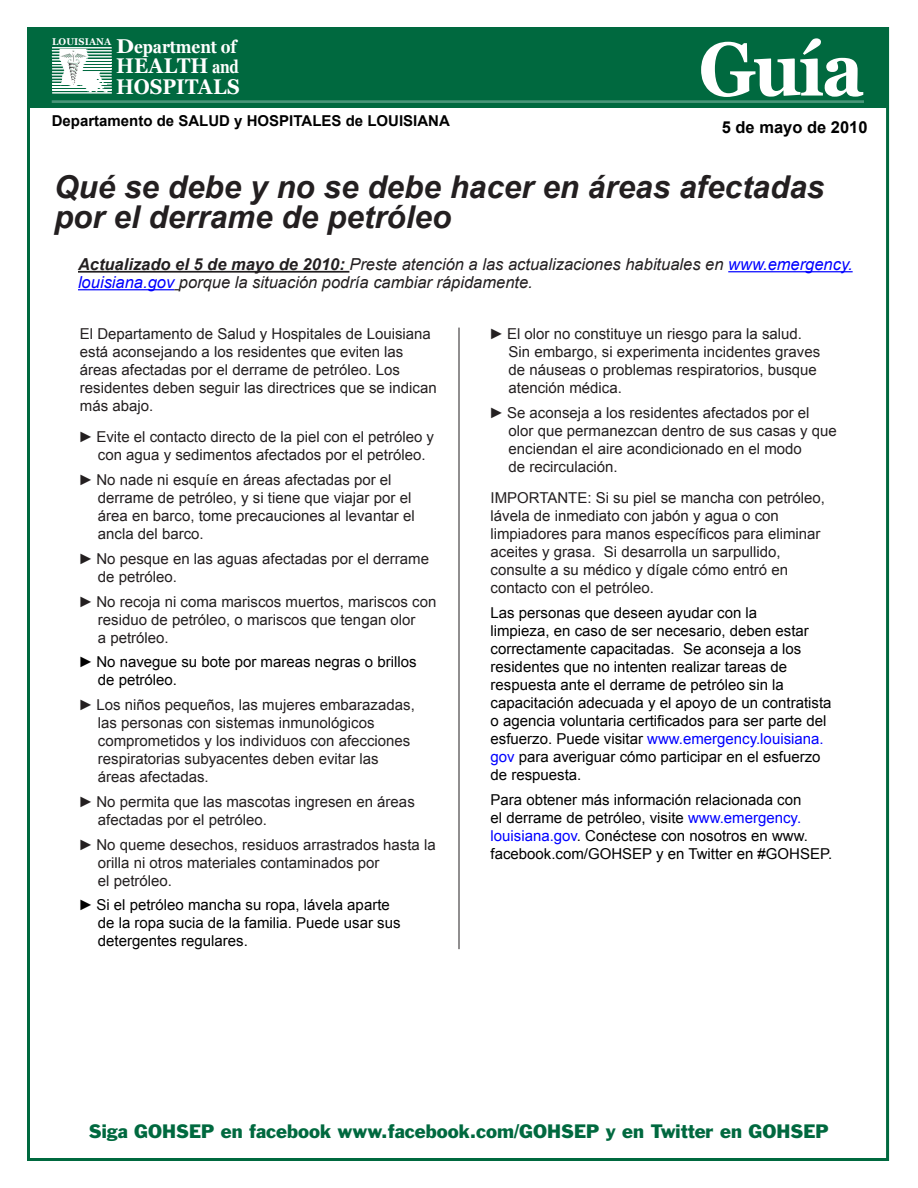
<style>
.page{position:relative;width:918px;height:1188px;background:#fff}
.page>*{position:absolute;margin:0;border:0;box-sizing:border-box;transform-origin:0 0}
.t1{font:700 75.6px "Georgia";color:#fff;scale:.93 1}
.Pa0{font:italic 700 31.5px/30px "Arial";color:#231f20}
.t2{font:700 21.3px/20.4px "Georgia";color:#fff;scale:.92 1}
.t3{font:18px "Franklin Gothic";color:#00693f}
.t4{font:700 18px "Georgia";letter-spacing:-.005em;color:#fff;scale:.86 1}
.Pa3{font:italic 16.5px/18px "Arial";color:#231f20}
.Default{font:700 16.5px "Arial";color:#000}
.Pa4{font:15px/18px "Arial";color:#231f20}
.Default-2{font:15px/18px "Arial";color:#000}
.Pa3-2{font:15px/18px "Arial";color:#231f20}
.Default-3{font:700 15px "Arial";color:#000}
.s1{font-size:19.95px}
.s2{font-size:18.15px}
.s3{font-weight:700}
.s4{color:#00f}
</style>
<div class="page">
<div style="left:28px;top:28px;width:860px;height:80px;background:#00693f"></div>
<hr style="left:52px;top:100px;width:812px;height:3px;background:#499679">
<hr style="left:52px;top:92px;width:60px;height:2px;background:#fff">
<hr style="left:52px;top:47px;width:60px;height:1px;background:#fff">
<svg style="left:52px;top:49px;width:60px;height:44px"></svg>
<hr style="left:78px;top:271px;width:271px;height:2px;background:#231f20">
<hr style="left:728px;top:271px;width:125px;height:1px;background:#00f">
<hr style="left:78px;top:289px;width:96px;height:1px;background:#00f">
<hr style="left:459px;top:328px;width:1px;height:621px;background:#231f20">
<p class="t4" style="left:52px;top:36px;width:216px"><sup>LOUISIANA</sup> <span class="s1">D</span>epartment of</p>
<p class="t2" style="left:116px;top:56px;width:136px">HEALTH <span class="s2">and<br></span>HOSPITALS</p>
<p class="Default-3" style="left:52px;top:111px;width:400px">Departamento de SALUD y HOSPITALES de LOUISIANA</p>
<p class="t1" style="left:699px;top:27px;width:179px">Guía</p>
<p class="Default" style="left:722px;top:117px;width:147px">5 de mayo de 2010</p>
<p class="Pa0" style="left:54px;top:174px;width:772px">Qué se debe y no se debe hacer en áreas afectadas por el derrame de petróleo</p>
<p class="Pa3" style="left:78px;top:255px;width:776px"><span class="s3">Actualizado el 5 de mayo de 2010:</span> Preste atención a las actualizaciones habituales en <span class="s4">www.emergency. louisiana.gov</span> porque la situación podría cambiar rápidamente.</p>
<p class="Pa3-2" style="left:80px;top:325px;width:358px">El Departamento de Salud y Hospitales de Louisiana está aconsejando a los residentes que eviten las áreas afectadas por el derrame de petróleo. Los residentes deben seguir las directrices que se indican más abajo.</p>
<p class="Pa4" style="left:98px;top:428px;width:338px;text-indent:-20px">► Evite el contacto directo de la piel con el petróleo y con agua y sedimentos afectados por el petróleo.</p>
<p class="Pa4" style="left:98px;top:471px;width:318px;text-indent:-20px">► No nade ni esquíe en áreas afectadas por el derrame de petróleo, y si tiene que viajar por el área en barco, tome precauciones al levantar el ancla del barco.</p>
<p class="Pa4" style="left:98px;top:550px;width:333px;text-indent:-20px">► No pesque en las aguas afectadas por el derrame de petróleo.</p>
<p class="Pa4" style="left:98px;top:592px;width:340px;text-indent:-20px">► No recoja ni coma mariscos muertos, mariscos con residuo de petróleo, o mariscos que tengan olor<br>a petróleo.</p>
<p class="Default-2" style="left:98px;top:653px;width:320px;text-indent:-20px">► No navegue su bote por mareas negras o brillos de petróleo.</p>
<p class="Pa4" style="left:98px;top:696px;width:318px;text-indent:-20px">► Los niños pequeños, las mujeres embarazadas, las personas con sistemas inmunológicos comprometidos y los individuos con afecciones respiratorias subyacentes deben evitar las áreas afectadas.</p>
<p class="Pa4" style="left:98px;top:793px;width:318px;text-indent:-20px">► No permita que las mascotas ingresen en áreas afectadas por el petróleo.</p>
<p class="Pa4" style="left:98px;top:835px;width:339px;text-indent:-20px">► No queme desechos, residuos arrastrados hasta la orilla ni otros materiales contaminados por<br>el petróleo.</p>
<p class="Default-2" style="left:98px;top:896px;width:304px;text-indent:-20px">► Si el petróleo mancha su ropa, lávela aparte de la ropa sucia de la familia. Puede usar sus detergentes regulares.</p>
<p class="Pa4" style="left:508px;top:325px;width:313px;text-indent:-20px">► El olor no constituye un riesgo para la salud.<br>Sin embargo, si experimenta incidentes graves de náuseas o problemas respiratorios, busque atención médica.</p>
<p class="Pa4" style="left:508px;top:403px;width:330px;text-indent:-20px">► Se aconseja a los residentes afectados por el olor que permanezcan dentro de sus casas y que enciendan el aire acondicionado en el modo<br>de recirculación.</p>
<p class="Pa3-2" style="left:490px;top:489px;width:336px">IMPORTANTE: Si su piel se mancha con petróleo, lávela de inmediato con jabón y agua o con limpiadores para manos específicos para eliminar aceites y grasa. Si desarrolla un sarpullido, consulte a su médico y dígale cómo entró en contacto con el petróleo.</p>
<p class="Default-2" style="left:490px;top:604px;width:343px">Las personas que deseen ayudar con la<br>limpieza, en caso de ser necesario, deben estar correctamente capacitadas. Se aconseja a los residentes que no intenten realizar tareas de respuesta ante el derrame de petróleo sin la capacitación adecuada y el apoyo de un contratista o agencia voluntaria certificados para ser parte del esfuerzo. Puede visitar <span class="s4">www.emergency.louisiana. gov</span> para averiguar cómo participar en el esfuerzo de respuesta.</p>
<p class="Default-2" style="left:490px;top:790px;width:343px">Para obtener más información relacionada con<br>el derrame de petróleo, visite <span class="s4">www.emergency. louisiana.gov</span>. Conéctese con nosotros en www. facebook.com/GOHSEP y en Twitter en #GOHSEP.</p>
<p class="t3" style="left:89px;top:1120px;width:741px">Siga GOHSEP en facebook www.facebook.com/GOHSEP y en Twitter en GOHSEP</p>
</div>
